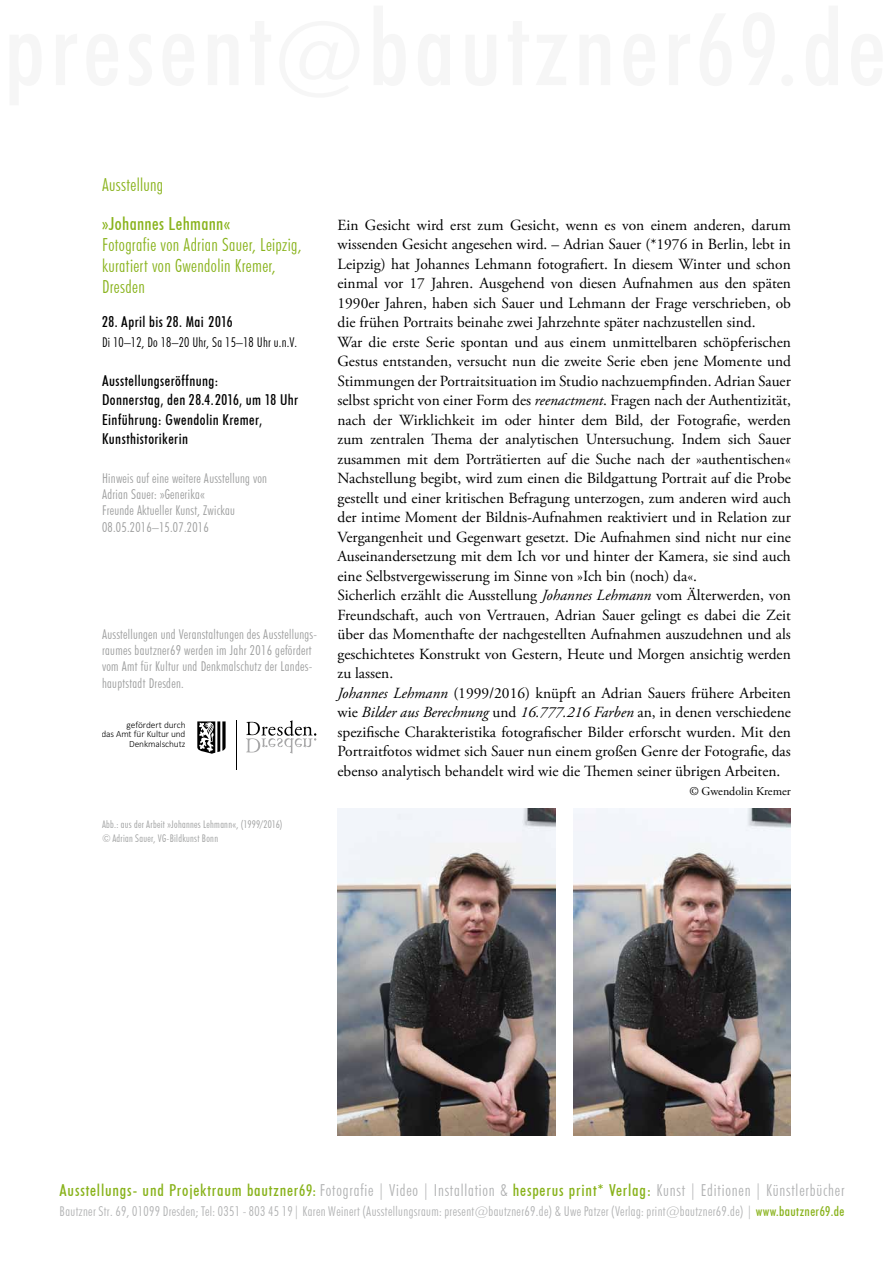
<style>
.page{position:relative;width:893px;height:1263px;background:#fff}
.page>*{position:absolute;margin:0;border:0;box-sizing:border-box;transform-origin:0 0}
.t1{font:300 condensed 18px/21px "Futura BT";letter-spacing:.02em;color:#89b31c}
.t2{font:500 condensed 18px "Futura BT";letter-spacing:.02em;color:#89b31c}
.t3{font:300 condensed 16.5px "Futura BT";letter-spacing:.05em;color:#b1b2b3}
.t4{font:15.45px/19.5px "Adobe Garamond Pro";color:#000}
.t5{font:500 condensed 15px/19.5px "Futura BT";letter-spacing:.03em;color:#000}
.t6{font:300 condensed 13.5px/16.2px "Futura BT";letter-spacing:.02em;color:#9c9d9d}
.t7{font:300 condensed 13.5px "Futura BT";letter-spacing:.03em;color:#b1b2b3}
.t8{font:300 condensed 13.5px "Futura BT";letter-spacing:.015em;color:#000}
.t9{font:12px "Adobe Garamond Pro";color:#000}
.t10{font:300 condensed 10.5px/13.5px "Futura BT";letter-spacing:.03em;color:#9c9d9d}
.t11{font:300 9.45px/9.8px "Calibri";letter-spacing:-.01em;color:#000;text-align:right}
.s1{font-style:italic}
.s2{font-weight:500;color:#89b31c}
.s3{font-weight:500;font-size:16.05px;color:#89b31c}
</style>
<div class="page">
<img style="left:338px;top:809px;width:217px;height:326px">
<img style="left:573px;top:809px;width:218px;height:326px">
<svg style="left:197px;top:721px;width:29px;height:33px"></svg>
<svg style="left:246px;top:720px;width:70px;height:33px"></svg>
<hr style="left:236px;top:720px;width:1px;height:49px;background:#000">
<p class="t1" style="left:102px;top:173px;width:63px">Ausstellung</p>
<p class="t2" style="left:102px;top:212px;width:130px">»Johannes Lehmann«</p>
<p class="t1" style="left:102px;top:233px;width:201px">Fotografie von Adrian Sauer, Leipzig, kuratiert von Gwendolin Kremer,<br>Dresden</p>
<p class="t5" style="left:102px;top:312px;width:132px">28. April bis 28. Mai 2016</p>
<p class="t8" style="left:102px;top:333px;width:197px">Di 10–12, Do 18–20 Uhr, Sa 15–18 Uhr u.n.V.</p>
<p class="t5" style="left:102px;top:370px;width:198px">Ausstellungseröffnung:<br>Donnerstag, den 28.4.2016, um 18 Uhr<br>Einführung: Gwendolin Kremer,<br>Kunsthistorikerin</p>
<p class="t6" style="left:102px;top:470px;width:166px">Hinweis auf eine weitere Ausstellung von<br>Adrian Sauer: »Generika«<br>Freunde Aktueller Kunst, Zwickau<br>08.05.2016–15.07.2016</p>
<p class="t6" style="left:102px;top:626px;width:216px">Ausstellungen und Veranstaltungen des Ausstellungs&shy;raumes bautzner69 werden im Jahr 2016 gefördert vom Amt für Kultur und Denkmalschutz der Landes&shy;hauptstadt Dresden.</p>
<p class="t11" style="left:101px;top:719px;width:86px">gefördert durch<br>das Amt für Kultur und<br>Denkmalschutz</p>
<p class="t10" style="left:102px;top:817px;width:182px">Abb.: aus der Arbeit »Johannes Lehmann«, (1999/2016) © Adrian Sauer, VG-Bildkunst Bonn</p>
<p class="t4" style="left:338px;top:215px;width:455px">Ein Gesicht wird erst zum Gesicht, wenn es von einem anderen, darum wissenden Gesicht angesehen wird. – Adrian Sauer (*1976 in Berlin, lebt in Leipzig) hat Johannes Lehmann fotografiert. In diesem Winter und schon einmal vor 17 Jahren. Ausgehend von diesen Aufnahmen aus den späten 1990er Jahren, haben sich Sauer und Lehmann der Frage verschrieben, ob die frühen Portraits beinahe zwei Jahrzehnte später nachzustellen sind.<br>War die erste Serie spontan und aus einem unmittelbaren schöpferischen Gestus entstanden, versucht nun die zweite Serie eben jene Momente und Stimmungen der Portraitsituation im Studio nachzuempfinden. Adrian Sauer selbst spricht von einer Form des <span class="s1">reenactment</span>. Fragen nach der Authentizität, nach der Wirklichkeit im oder hinter dem Bild, der Fotografie, werden zum zentralen Thema der analytischen Untersuchung. Indem sich Sauer zusammen mit dem Porträtierten auf die Suche nach der »authentischen« Nachstellung begibt, wird zum einen die Bildgattung Portrait auf die Probe gestellt und einer kritischen Befragung unterzogen, zum anderen wird auch der intime Moment der Bildnis-Aufnahmen reaktiviert und in Relation zur Vergangenheit und Gegenwart gesetzt. Die Aufnahmen sind nicht nur eine Auseinandersetzung mit dem Ich vor und hinter der Kamera, sie sind auch eine Selbstvergewisserung im Sinne von »Ich bin (noch) da«.<br>Sicherlich erzählt die Ausstellung <span class="s1">Johannes Lehmann</span> vom Älterwerden, von Freundschaft, auch von Vertrauen, Adrian Sauer gelingt es dabei die Zeit über das Momenthafte der nachgestellten Aufnahmen auszudehnen und als geschichtetes Konstrukt von Gestern, Heute und Morgen ansichtig werden zu lassen.<br><span class="s1">Johannes Lehmann</span> (1999/2016) knüpft an Adrian Sauers frühere Arbeiten wie <span class="s1">Bilder aus Berechnung</span> und <span class="s1">16.777.216 Farben</span> an, in denen verschiedene spezifische Charakteristika fotografischer Bilder erforscht wurden. Mit den Portraitfotos widmet sich Sauer nun einem großen Genre der Fotografie, das ebenso analytisch behandelt wird wie die Themen seiner übrigen Arbeiten.</p>
<p class="t9" style="left:690px;top:784px;width:103px">© Gwendolin Kremer</p>
<p class="t3" style="left:60px;top:1180px;width:786px"><span class="s2">Ausstellungs- und Projektraum bautzner</span><span class="s3">69:</span> Fotografie | Video | Installation &amp; <span class="s2">hesperus print* Verlag:</span> Kunst | Editionen | Künstlerbücher</p>
<p class="t7" style="left:60px;top:1203px;width:786px">Bautzner Str. 69, 01099 Dresden; Tel: 0351 -803 45 19| Karen Weinert (Ausstellungsraum: present@bautzner69.de) &amp; Uwe Patzer (Verlag: print@bautzner69.de) | <span class="s2">www.bautzner69.de</span></p>
</div>
